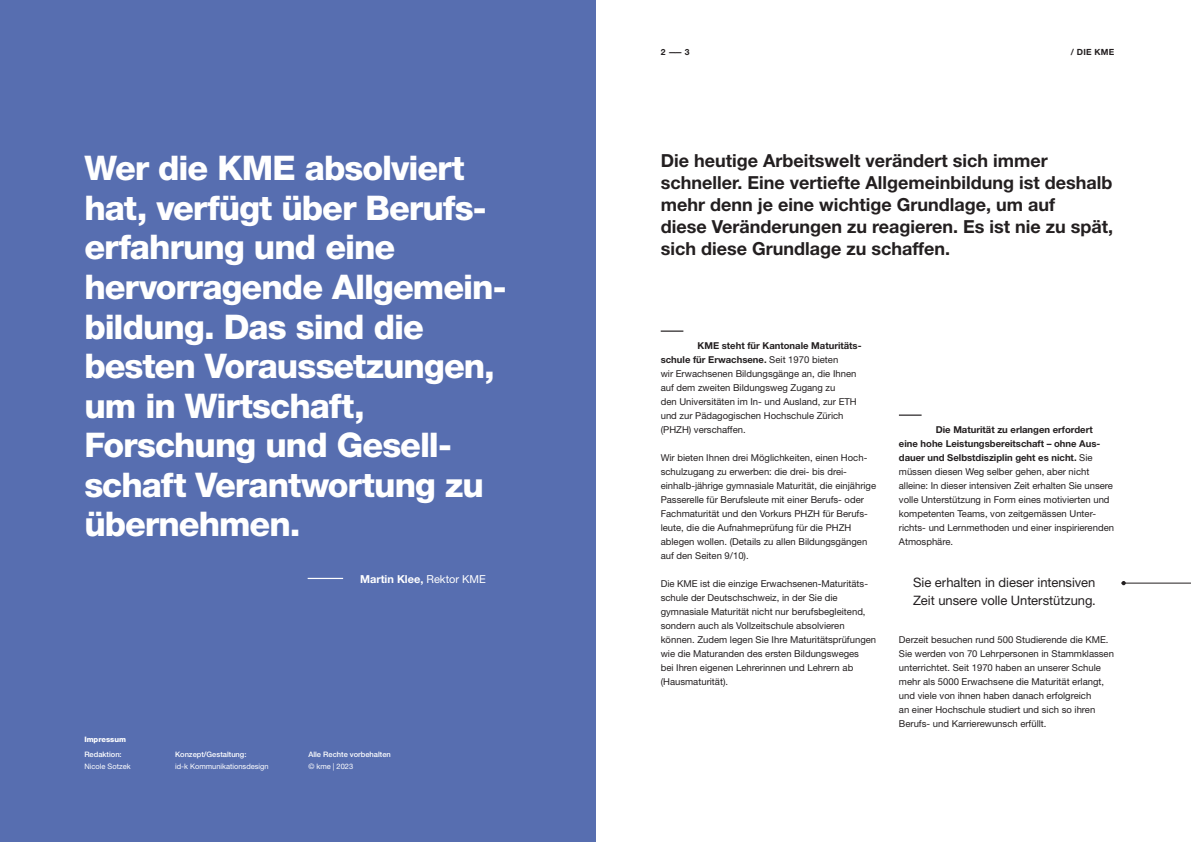
<style>
.page{position:relative;width:1191px;height:842px;background:#fff}
.page>*{position:absolute;margin:0;border:0;box-sizing:border-box;transform-origin:0 0}
.t1{font:800 34px/39.5px "Helvetica Neue LT Std";letter-spacing:-.03em;color:#fff}
.t2{font:700 18px/22px "Helvetica Neue LT Std";color:#231f20}
.t3{font:13px/18px "Helvetica Neue LT Std";letter-spacing:-.005em;color:#231f20}
.t4{font:700 11px "Helvetica Neue LT Std";color:#fff}
.t5{font:9.5px/14px "Helvetica Neue LT Std";color:#231f20}
.t6{font:700 8.5px "Helvetica Neue LT Std";letter-spacing:.04em;color:#231f20}
.t7{font:500 7.5px "Helvetica Neue LT Std";color:#fff}
.t8{font:7.5px "Helvetica Neue LT Std";color:#fff}
.t9{font:800 7.5px "Helvetica Neue LT Std";color:#fff}
.s1{font-weight:400}
.s2{font-weight:700}
</style>
<div class="page">
<div style="left:0;top:0;width:595px;height:842px;background:#576eb0"></div>
<hr style="left:660px;top:330px;width:23px;height:2px;background:#231f20">
<hr style="left:899px;top:414px;width:22px;height:2px;background:#231f20">
<hr style="left:1121px;top:583px;width:70px;height:1px;background:#231f20">
<svg style="left:1121px;top:581px;width:4px;height:4px"></svg>
<hr style="left:308px;top:578px;width:35px;height:1px;background:#fff">
<h1 class="t1" style="left:84px;top:148px;width:424px">Wer die KME absolviert hat, verfügt über Berufs&shy;erfahrung und eine hervorragende Allgemein&shy;bildung. Das sind die besten Voraussetzungen, um in Wirtschaft,<br>Forschung und Gesell&shy;schaft Verantwortung zu übernehmen.</h1>
<p class="t4" style="left:360px;top:572px;width:127px">Martin Klee, <span class="s1">Rektor KME</span></p>
<p class="t9" style="left:84px;top:735px;width:43px">Impressum</p>
<p class="t7" style="left:84px;top:750px;width:39px">Redaktion:</p>
<p class="t8" style="left:84px;top:762px;width:48px">Nicole Sotzek</p>
<p class="t7" style="left:175px;top:750px;width:73px">Konzept/Gestaltung:</p>
<p class="t8" style="left:175px;top:762px;width:95px">id-k Kommunikationsdesign</p>
<p class="t7" style="left:308px;top:750px;width:84px">Alle Rechte vorbehalten</p>
<p class="t8" style="left:308px;top:762px;width:46px">© kme | 2023</p>
<p class="t6" style="left:660px;top:46px;width:30px">2 —— 3</p>
<p class="t6" style="left:1070px;top:46px;width:45px">/ DIE KME</p>
<h2 class="t2" style="left:660px;top:150px;width:454px">Die heutige Arbeitswelt verändert sich immer schneller. Eine vertiefte Allgemeinbildung ist deshalb mehr denn je eine wichtige Grundlage, um auf<br>diese Veränderungen zu reagieren. Es ist nie zu spät, sich diese Grundlage zu schaffen.</h2>
<p class="t5" style="left:660px;top:338px;width:202px;text-indent:37px"><span class="s2">KME steht für Kantonale Maturitäts&shy;schule für Erwachsene.</span> Seit 1970 bieten<br>wir Erwachsenen Bildungsgänge an, die Ihnen auf dem zweiten Bildungsweg Zugang zu<br>den Universitäten im In- und Ausland, zur ETH und zur Pädagogischen Hochschule Zürich (PHZH) verschaffen.</p>
<p class="t5" style="left:660px;top:450px;width:217px">Wir bieten Ihnen drei Möglichkeiten, einen Hoch&shy;schulzugang zu erwerben: die drei- bis drei&shy;einhalb-jährige gymnasiale Maturität, die einjährige Passerelle für Berufsleute mit einer Berufs- oder Fachmaturität und den Vorkurs PHZH für Berufs&shy;leute, die die Aufnahmeprüfung für die PHZH ablegen wollen. (Details zu allen Bildungsgängen auf den Seiten 9/10).</p>
<p class="t5" style="left:660px;top:576px;width:217px">Die KME ist die einzige Erwachsenen-Maturitäts&shy;schule der Deutschschweiz, in der Sie die gymnasiale Maturität nicht nur berufsbegleitend, sondern auch als Vollzeitschule absolvieren können. Zudem legen Sie Ihre Maturitätsprüfungen wie die Maturanden des ersten Bildungsweges<br>bei Ihren eigenen Lehrerinnen und Lehrern ab (Hausmaturität).</p>
<p class="t5" style="left:899px;top:422px;width:217px;text-indent:37px"><span class="s2">Die Maturität zu erlangen erfordert eine hohe Leistungsbereitschaft – ohne Aus&shy;dauer und Selbstdisziplin geht es nicht.</span> Sie müssen diesen Weg selber gehen, aber nicht alleine: In dieser intensiven Zeit erhalten Sie unsere volle Unterstützung in Form eines motivierten und kompetenten Teams, von zeitgemässen Unter&shy;richts- und Lernmethoden und einer inspirierenden Atmosphäre.</p>
<h3 class="t3" style="left:913px;top:573px;width:184px">Sie erhalten in dieser intensiven<br>Zeit unsere volle Unterstützung.</h3>
<p class="t5" style="left:899px;top:632px;width:217px">Derzeit besuchen rund 500 Studierende die KME.<br>Sie werden von 70 Lehrpersonen in Stammklassen unterrichtet. Seit 1970 haben an unserer Schule mehr als 5000 Erwachsene die Maturität erlangt, und viele von ihnen haben danach erfolgreich<br>an einer Hochschule studiert und sich so ihren Berufs- und Karrierewunsch erfüllt.</p>
</div>
